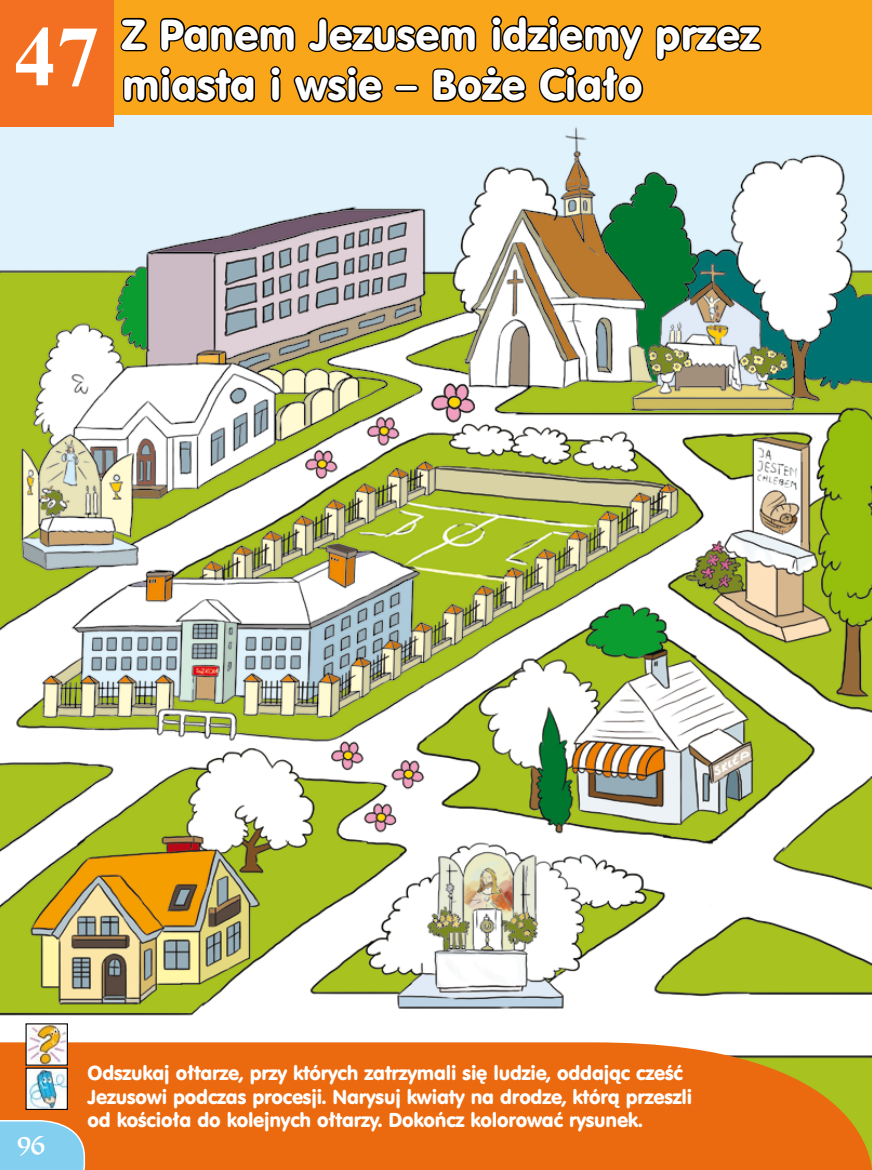
<style>
.page{position:relative;width:872px;height:1170px;background:#fff}
.page>*{position:absolute;margin:0;border:0;box-sizing:border-box;transform-origin:0 0}
.t1{font:42px/50.4px "VAG Rounded PL";color:#fff;text-align:center}
.t2{font:22.8px "EFN Salem";color:#fff}
.t3{font:19.5px/23.4px "VAG Rounded PL";letter-spacing:-.01em;color:#fff}
.s1{font-family:"Times New Roman";font-weight:700;font-size:85.5px}
</style>
<div class="page">
<img style="left:0;top:115px;width:872px;height:927px">
<svg style="left:0;top:1042px;width:872px;height:127px;background:#e77117"></svg>
<div style="left:0;top:0;width:872px;height:115px;background:#f9a61a"></div>
<div style="left:0;top:0;width:114px;height:127px;background:#f37022"></div>
<svg style="left:655px;top:24px;width:107px;height:37px"></svg>
<svg style="left:120px;top:15px;width:524px;height:88px"></svg>
<svg style="left:871px;top:695px;width:1px;height:21px"></svg>
<svg style="left:871px;top:748px;width:1px;height:32px"></svg>
<img style="left:28px;top:1025px;width:38px;height:38px">
<img style="left:28px;top:1069px;width:38px;height:38px">
<svg style="left:0;top:1119px;width:86px;height:50px;background:#93c5d8"></svg>
<h1 class="t1" style="left:14px;top:8px;width:747px"><span class="s1">47</span> Z Panem Jezusem idziemy przez miasta i wsie – Boże Ciało</h1>
<p class="t2" style="left:18px;top:1128px;width:29px">96</p>
<p class="t3" style="left:88px;top:1061px;width:606px">Odszukaj ołtarze, przy których zatrzymali się ludzie, oddając cześć<br>Jezusowi podczas procesji. Narysuj kwiaty na drodze, którą przeszli od kościoła do kolejnych ołtarzy. Dokończ kolorować rysunek.</p>
</div>
